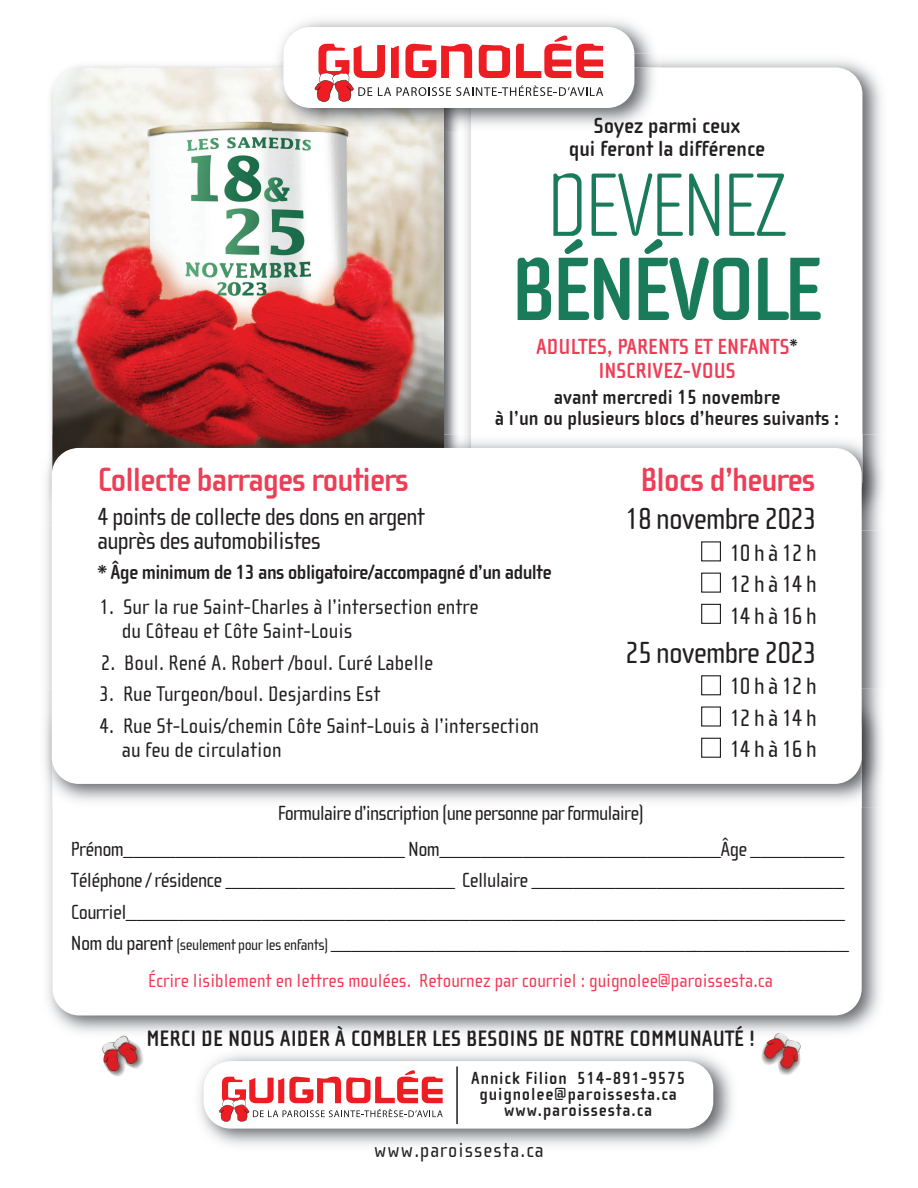
<style>
.page{position:relative;width:918px;height:1188px;background:#fff}
.page>*{position:absolute;margin:0;border:0;box-sizing:border-box;transform-origin:0 0}
.t1{font:700 92.1px "Cholla Sans";letter-spacing:-.05em;color:#197b59}
.t2{font:100 92.1px "Cholla Sans";letter-spacing:-.05em;color:#197b59}
.t3{font:700 34.5px "Cholla Sans";letter-spacing:-.03em;color:#ee3d56}
.t4{font:31.35px "Cholla Sans";letter-spacing:-.03em;color:#231f20}
.t5{font:25.5px/24px "Cholla Sans";letter-spacing:-.03em;color:#231f20}
.t6{font:24.3px/31.5px "Cholla Sans";letter-spacing:.145em;color:#231f20;text-align:justify}
.t7{font:700 22.95px "Cholla Sans";color:#231f20}
.t8{font:700 22.5px/24px "Cholla Sans";color:#ee3d56;text-align:center}
.t9{font:700 22.5px/22.5px "Cholla Sans";color:#231f20;text-align:center}
.t10{font:21.75px/24px "Cholla Sans";color:#231f20}
.t11{font:21px/31.5px "Cholla Sans";letter-spacing:-.03em;color:#231f20;text-align:center}
.t12{font:700 21px/21px "Cholla Sans";color:#231f20;text-align:center}
.t13{font:700 21px "Cholla Sans";letter-spacing:-.03em;color:#231f20}
.t14{font:21px "Cholla Sans";letter-spacing:.05em;color:#231f20}
.t15{font:19.5px "Cholla Sans";color:#ee3d56}
.t16{font:700 18px/15.8px "Cholla Sans";letter-spacing:.05em;color:#231f20;text-align:center}
.s1{font-size:18px;color:#231f20}
.s2{font-size:16.05px}
</style>
<div class="page">
<img style="left:50px;top:65px;width:407px;height:369px">
<img style="left:52px;top:68px;width:392px;height:438px;border-radius:27px">
<img style="left:466px;top:59px;width:416px;height:375px">
<div style="left:471px;top:68px;width:391px;height:438px;background:#fff;border-radius:27px"></div>
<img style="left:47px;top:808px;width:833px;height:225px">
<div style="left:52px;top:703px;width:810px;height:312px;background:#fff;border-radius:27px"></div>
<img style="left:45px;top:526px;width:836px;height:163px">
<img style="left:46px;top:434px;width:414px;height:92px">
<img style="left:460px;top:434px;width:423px;height:97px">
<img style="left:44px;top:689px;width:838px;height:119px">
<div style="left:52px;top:448px;width:810px;height:336px;background:#fff;border-radius:27px"></div>
<img style="left:102px;top:1035px;width:41px;height:42px">
<img style="left:758px;top:1027px;width:44px;height:48px">
<img style="left:199px;top:1054px;width:534px;height:92px">
<div style="left:204px;top:1061px;width:509px;height:68px;background:#fff;border-radius:27px"></div>
<svg style="left:219px;top:1070px;width:224px;height:52px"></svg>
<hr style="left:456px;top:1066px;width:2px;height:58px;background:#231f20">
<img style="left:279px;top:20px;width:374px;height:41px">
<img style="left:272px;top:61px;width:188px;height:71px">
<img style="left:272px;top:68px;width:172px;height:64px">
<img style="left:460px;top:54px;width:201px;height:78px">
<img style="left:471px;top:68px;width:190px;height:64px">
<div style="left:283px;top:27px;width:351px;height:81px;background:#fff;border-radius:27px"></div>
<svg style="left:315px;top:36px;width:288px;height:66px"></svg>
<div style="left:701px;top:541px;width:20px;height:20px;border:1px solid #231f20"></div>
<div style="left:701px;top:573px;width:20px;height:20px;border:1px solid #231f20"></div>
<div style="left:701px;top:604px;width:20px;height:20px;border:1px solid #231f20"></div>
<div style="left:701px;top:675px;width:20px;height:20px;border:1px solid #231f20"></div>
<div style="left:701px;top:706px;width:20px;height:21px;border:1px solid #231f20"></div>
<div style="left:701px;top:738px;width:20px;height:20px;border:1px solid #231f20"></div>
<p class="t9" style="left:569px;top:114px;width:198px">Soyez parmi ceux<br>qui feront la différence</p>
<h1 class="t2" style="left:546px;top:150px;width:244px">DEVENEZ</h1>
<h1 class="t1" style="left:511px;top:234px;width:314px">BÉNÉVOLE</h1>
<p class="t8" style="left:536px;top:335px;width:263px">ADULTES, PARENTS ET ENFANTS<span class="s1">*<br></span>INSCRIVEZ-VOUS</p>
<p class="t12" style="left:495px;top:386px;width:346px">avant mercredi 15 novembre<br>à l’un ou plusieurs blocs d’heures suivants :</p>
<h2 class="t3" style="left:98px;top:459px;width:313px">Collecte barrages routiers</h2>
<h2 class="t3" style="left:641px;top:459px;width:177px">Blocs d’heures</h2>
<p class="t5" style="left:98px;top:504px;width:329px">4 points de collecte des dons en argent auprès des automobilistes</p>
<p class="t13" style="left:98px;top:560px;width:456px">* Âge minimum de 13 ans obligatoire/accompagné d’un adulte</p>
<p class="t10" style="left:122px;top:595px;width:358px;text-indent:-22px">1. Sur la rue Saint-Charles à l’intersection entre du Côteau et Côte Saint-Louis</p>
<p class="t10" style="left:101px;top:650px;width:334px">2. Boul. René A. Robert /boul. Curé Labelle</p>
<p class="t10" style="left:100px;top:682px;width:282px">3. Rue Turgeon/boul. Desjardins Est</p>
<p class="t10" style="left:122px;top:713px;width:419px;text-indent:-22px">4. Rue St-Louis/chemin Côte Saint-Louis à l’intersection au feu de circulation</p>
<h3 class="t4" style="left:625px;top:500px;width:193px">18 novembre 2023</h3>
<p class="t6" style="left:730px;top:537px;width:89px">10hà12h 12hà14h 14hà16h</p>
<h3 class="t4" style="left:625px;top:634px;width:193px">25 novembre 2023</h3>
<p class="t6" style="left:730px;top:670px;width:89px">10hà12h 12hà14h 14hà16h</p>
<p class="t11" style="left:71px;top:794px;width:775px;line-height:36px">Formulaire d’inscription (une personne par formulaire)<br>Prénom___________________________ Nom___________________________Âge _________</p>
<p class="t11" style="left:71px;top:864px;width:780px;text-align:left">Téléphone / résidence ______________________ Cellulaire ______________________________<br>Courriel_____________________________________________________________________<br>Nom du parent <span class="s2">(seulement pour les enfants)</span> __________________________________________________</p>
<p class="t15" style="left:148px;top:968px;width:626px">Écrire lisiblement en lettres moulées. Retournez par courriel : guignolee@paroissesta.ca</p>
<p class="t7" style="left:146px;top:1024px;width:610px">MERCI DE NOUS AIDER À COMBLER LES BESOINS DE NOTRE COMMUNAUTÉ !</p>
<p class="t16" style="left:471px;top:1070px;width:216px">Annick Filion 514-891-9575 guignolee@paroissesta.ca www.paroissesta.ca</p>
<p class="t14" style="left:374px;top:1138px;width:171px">www.paroissesta.ca</p>
</div>
